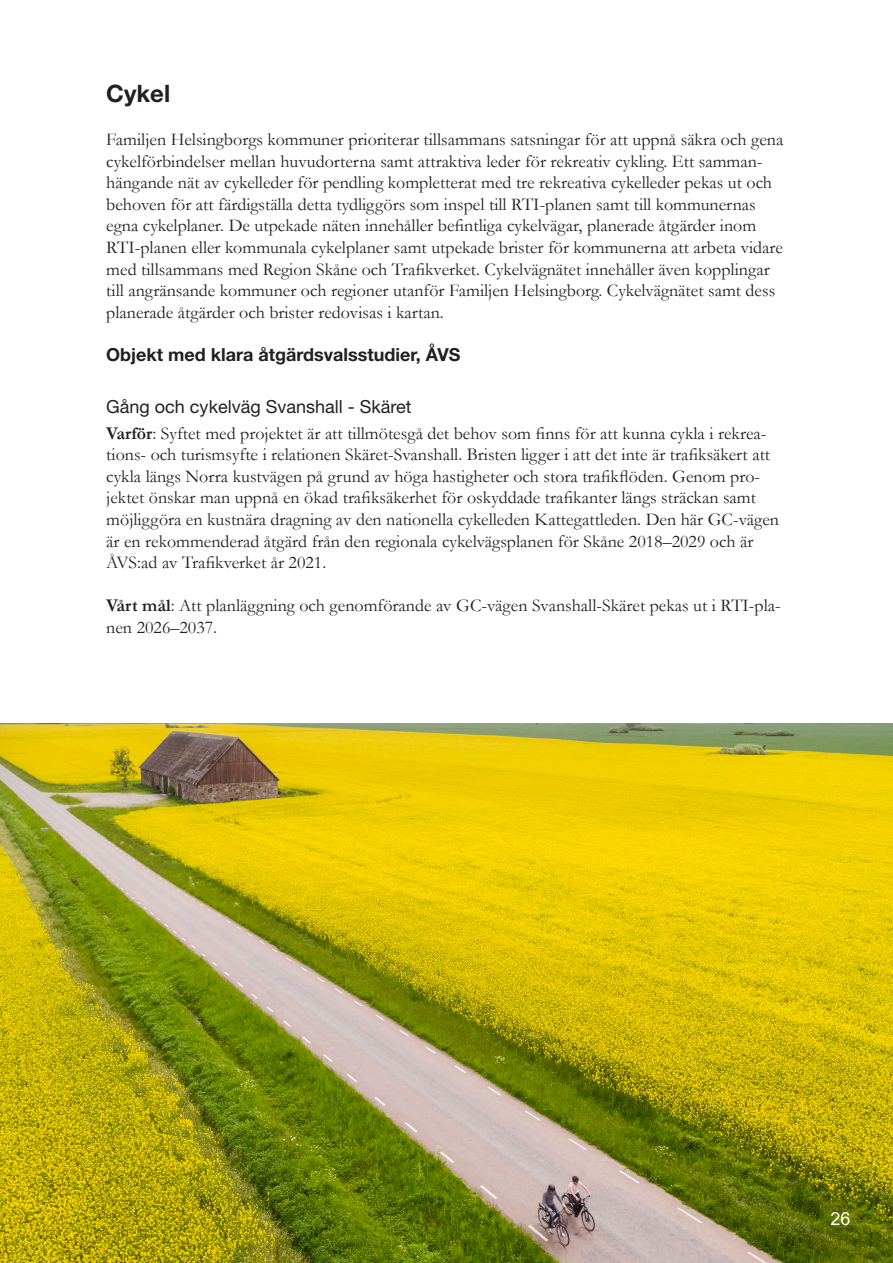
<style>
.page{position:relative;width:893px;height:1263px;background:#fff}
.page>*{position:absolute;margin:0;border:0;box-sizing:border-box;transform-origin:0 0}
.Mellanrubrik{font:700 24px "Helvetica Neue LT Std";color:#231f20}
.Brödtext{font:18px/21.6px "Garamond";color:#231f20}
.Underrubrik_-_fet{font:700 18px "Helvetica Neue LT Std";color:#231f20}
.Underrubrik{font:18px "Helvetica Neue LT Std";color:#231f20}
.t1{font:18px "Arial";color:#fff}
.s1{font-weight:700}
</style>
<div class="page">
<img style="left:0;top:724px;width:893px;height:539px">
<p class="Mellanrubrik" style="left:106px;top:79px;width:65px">Cykel</p>
<p class="Brödtext" style="left:106px;top:128px;width:679px">Familjen Helsingborgs kommuner prioriterar tillsammans satsningar för att uppnå säkra och gena cykelförbindelser mellan huvudorterna samt attraktiva leder för rekreativ cykling. Ett samman&shy;hängande nät av cykelleder för pendling kompletterat med tre rekreativa cykelleder pekas ut och behoven för att färdigställa detta tydliggörs som inspel till RTI-planen samt till kommunernas egna cykelplaner. De utpekade näten innehåller befintliga cykelvägar, planerade åtgärder inom RTI-planen eller kommunala cykelplaner samt utpekade brister för kommunerna att arbeta vidare med tillsammans med Region Skåne och Trafikverket. Cykelvägnätet innehåller även kopplingar till angränsande kommuner och regioner utanför Familjen Helsingborg. Cykelvägnätet samt dess planerade åtgärder och brister redovisas i kartan.</p>
<p class="Underrubrik_-_fet" style="left:106px;top:343px;width:356px">Objekt med klara åtgärdsvalsstudier, ÅVS</p>
<p class="Underrubrik" style="left:106px;top:396px;width:307px">Gång och cykelväg Svanshall - Skäret</p>
<p class="Brödtext" style="left:106px;top:422px;width:674px"><span class="s1">Varför</span>: Syftet med projektet är att tillmötesgå det behov som finns för att kunna cykla i rekrea&shy;tions- och turismsyfte i relationen Skäret-Svanshall. Bristen ligger i att det inte är trafiksäkert att cykla längs Norra kustvägen på grund av höga hastigheter och stora trafikflöden. Genom pro&shy;jektet önskar man uppnå en ökad trafiksäkerhet för oskyddade trafikanter längs sträckan samt möjliggöra en kustnära dragning av den nationella cykelleden Kattegattleden. Den här GC-vägen är en rekommenderad åtgärd från den regionala cykelvägsplanen för Skåne 2018–2029 och är ÅVS:ad av Trafikverket år 2021.</p>
<p class="Brödtext" style="left:106px;top:594px;width:676px"><span class="s1">Vårt mål</span>: Att planläggning och genomförande av GC-vägen Svanshall-Skäret pekas ut i RTI-pla&shy;nen 2026–2037.</p>
<p class="t1" style="left:830px;top:1206px;width:22px">26</p>
</div>
